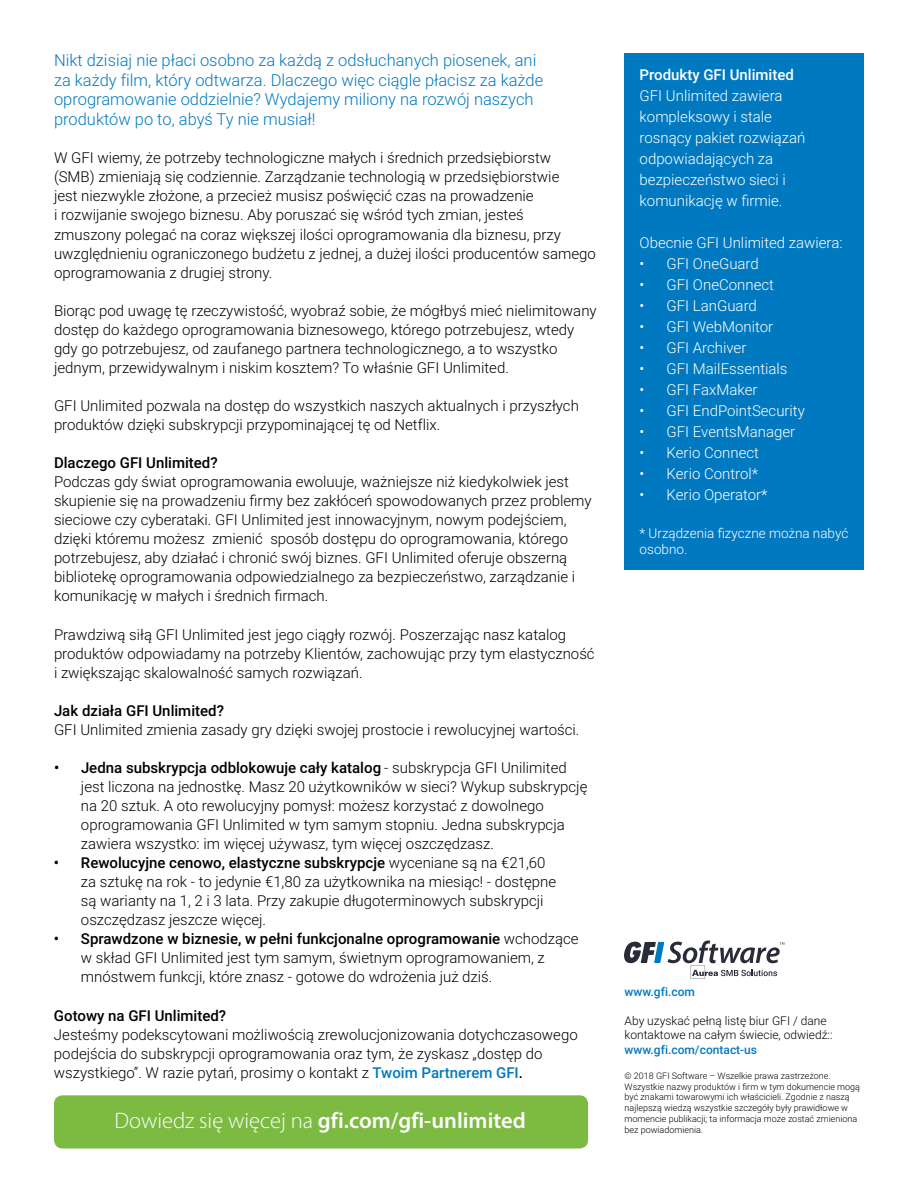
<style>
.page{position:relative;width:918px;height:1188px;background:#fff}
.page>*{position:absolute;margin:0;border:0;box-sizing:border-box;transform-origin:0 0}
.t1{font:600 22.5px "Myriad Pro";color:#fff}
.t2{font:300 16.5px/19.5px "Roboto";color:#0079c1}
.t3{font:300 15px/19px "Roboto";color:#000}
.t4{font:300 15px/21px "Roboto";color:#fff}
.t5{font:500 15px "Roboto";color:#000}
.t6{font:500 15px "Roboto";color:#fff}
.t7{font:300 13.5px/16.5px "Roboto";color:#fff}
.t8{font:300 12px/14.4px "Roboto";color:#000}
.t9{font:500 12px "Roboto";color:#0079c1}
.t10{font:300 9px/10.8px "Roboto";color:#000}
.s1{font-weight:500}
.s2{font-weight:500;color:#0079c1}
.s3{font-weight:300}
</style>
<div class="page">
<div style="left:625px;top:54px;width:239px;height:516px;background:#0079c1"></div>
<div style="left:54px;top:1095px;width:534px;height:53px;background:#7cba42;border-radius:9px"></div>
<svg style="left:624px;top:940px;width:160px;height:39px"></svg>
<p class="t2" style="left:54px;top:50px;width:491px">Nikt dzisiaj nie płaci osobno za każdą z odsłuchanych piosenek, ani za każdy film, który odtwarza. Dlaczego więc ciągle płacisz za każde oprogramowanie oddzielnie? Wydajemy miliony na rozwój naszych produktów po to, abyś Ty nie musiał!</p>
<p class="t3" style="left:54px;top:148px;width:544px">W GFI wiemy, że potrzeby technologiczne małych i średnich przedsiębiorstw<br>(SMB) zmieniają się codziennie. Zarządzanie technologią w przedsiębiorstwie<br>jest niezwykle złożone, a przecież musisz poświęcić czas na prowadzenie<br>i rozwijanie swojego biznesu. Aby poruszać się wśród tych zmian, jesteś<br>zmuszony polegać na coraz większej ilości oprogramowania dla biznesu, przy uwzględnieniu ograniczonego budżetu z jednej, a dużej ilości producentów samego oprogramowania z drugiej strony.</p>
<p class="t3" style="left:54px;top:300px;width:544px">Biorąc pod uwagę tę rzeczywistość, wyobraź sobie, że mógłbyś mieć nielimitowany dostęp do każdego oprogramowania biznesowego, którego potrzebujesz, wtedy gdy go potrzebujesz, od zaufanego partnera technologicznego, a to wszystko jednym, przewidywalnym i niskim kosztem? To właśnie GFI Unlimited.</p>
<p class="t3" style="left:54px;top:396px;width:526px">GFI Unlimited pozwala na dostęp do wszystkich naszych aktualnych i przyszłych produktów dzięki subskrypcji przypominającej tę od Netflix.</p>
<p class="t5" style="left:54px;top:452px;width:165px">Dlaczego GFI Unlimited?</p>
<p class="t3" style="left:54px;top:472px;width:539px">Podczas gdy świat oprogramowania ewoluuje, ważniejsze niż kiedykolwiek jest skupienie się na prowadzeniu firmy bez zakłóceń spowodowanych przez problemy sieciowe czy cyberataki. GFI Unlimited jest innowacyjnym, nowym podejściem, dzięki któremu możesz zmienić sposób dostępu do oprogramowania, którego potrzebujesz, aby działać i chronić swój biznes. GFI Unlimited oferuje obszerną bibliotekę oprogramowania odpowiedzialnego za bezpieczeństwo, zarządzanie i komunikację w małych i średnich firmach.</p>
<p class="t3" style="left:54px;top:624px;width:542px">Prawdziwą siłą GFI Unlimited jest jego ciągły rozwój. Poszerzając nasz katalog produktów odpowiadamy na potrzeby Klientów, zachowując przy tym elastyczność i zwiększając skalowalność samych rozwiązań.</p>
<p class="t5" style="left:54px;top:700px;width:171px">Jak działa GFI Unlimited?</p>
<p class="t3" style="left:54px;top:719px;width:527px">GFI Unlimited zmienia zasady gry dzięki swojej prostocie i rewolucyjnej wartości.</p>
<p class="t3" style="left:81px;top:758px;width:508px;text-indent:-27px"><span class="s1">• Jedna subskrypcja odblokowuje cały katalog</span> - subskrypcja GFI Unilimited jest liczona na jednostkę. Masz 20 użytkowników w sieci? Wykup subskrypcję na 20 sztuk. A oto rewolucyjny pomysł: możesz korzystać z dowolnego oprogramowania GFI Unlimited w tym samym stopniu. Jedna subskrypcja zawiera wszystko: im więcej używasz, tym więcej oszczędzasz.</p>
<p class="t3" style="left:81px;top:853px;width:477px;text-indent:-27px"><span class="s1">• Rewolucyjne cenowo, elastyczne subskrypcje</span> wyceniane są na €21,60 za sztukę na rok - to jedynie €1,80 za użytkownika na miesiąc! - dostępne są warianty na 1, 2 i 3 lata. Przy zakupie długoterminowych subskrypcji oszczędzasz jeszcze więcej.</p>
<p class="t3" style="left:81px;top:929px;width:499px;text-indent:-27px"><span class="s1">• Sprawdzone w biznesie, w pełni funkcjonalne oprogramowanie</span> wchodzące w skład GFI Unlimited jest tym samym, świetnym oprogramowaniem, z mnóstwem funkcji, które znasz - gotowe do wdrożenia już dziś.</p>
<p class="t5" style="left:54px;top:1005px;width:174px">Gotowy na GFI Unlimited?</p>
<p class="t3" style="left:54px;top:1024px;width:525px">Jesteśmy podekscytowani możliwością zrewolucjonizowania dotychczasowego podejścia do subskrypcji oprogramowania oraz tym, że zyskasz „dostęp do wszystkiego”. W razie pytań, prosimy o kontakt z <span class="s2">Twoim Partnerem GFI</span><span class="s1">.</span></p>
<h1 class="t1" style="left:115px;top:1106px;width:413px"><span class="s3">Dowiedz się więcej na</span> gfi.com/gfi-unlimited</h1>
<p class="t6" style="left:640px;top:64px;width:156px">Produkty GFI Unlimited</p>
<p class="t4" style="left:640px;top:85px;width:167px">GFI Unlimited zawiera kompleksowy i stale rosnący pakiet rozwiązań odpowiadających za bezpieczeństwo sieci i komunikację w firmie.</p>
<p class="t4" style="left:640px;top:232px;width:204px">Obecnie GFI Unlimited zawiera:</p>
<p class="t4" style="left:640px;top:253px;width:121px">• GFI OneGuard</p>
<p class="t4" style="left:640px;top:274px;width:136px">• GFI OneConnect</p>
<p class="t4" style="left:640px;top:295px;width:119px">• GFI LanGuard</p>
<p class="t4" style="left:640px;top:316px;width:135px">• GFI WebMonitor</p>
<p class="t4" style="left:640px;top:337px;width:108px">• GFI Archiver</p>
<p class="t4" style="left:640px;top:358px;width:149px">• GFI MailEssentials</p>
<p class="t4" style="left:640px;top:379px;width:119px">• GFI FaxMaker</p>
<p class="t4" style="left:640px;top:400px;width:167px">• GFI EndPointSecurity</p>
<p class="t4" style="left:640px;top:421px;width:157px">• GFI EventsManager</p>
<p class="t4" style="left:640px;top:442px;width:121px">• Kerio Connect</p>
<p class="t4" style="left:640px;top:463px;width:120px">• Kerio Control*</p>
<p class="t4" style="left:640px;top:484px;width:129px">• Kerio Operator*</p>
<p class="t7" style="left:640px;top:524px;width:210px">* Urządzenia fizyczne można nabyć osobno.</p>
<p class="t9" style="left:625px;top:983px;width:72px">www.gfi.com</p>
<p class="t8" style="left:625px;top:1013px;width:210px">Aby uzyskać pełną listę biur GFI / dane kontaktowe na całym świecie, odwiedź::</p>
<p class="t9" style="left:625px;top:1041px;width:134px">www.gfi.com/contact-us</p>
<p class="t10" style="left:625px;top:1070px;width:237px">© 2018 GFI Software – Wszelkie prawa zastrzeżone.<br>Wszystkie nazwy produktów i firm w tym dokumencie mogą być znakami towarowymi ich właścicieli. Zgodnie z naszą najlepszą wiedzą wszystkie szczegóły były prawidłowe w momencie publikacji; ta informacja może zostać zmieniona bez powiadomienia.</p>
</div>
